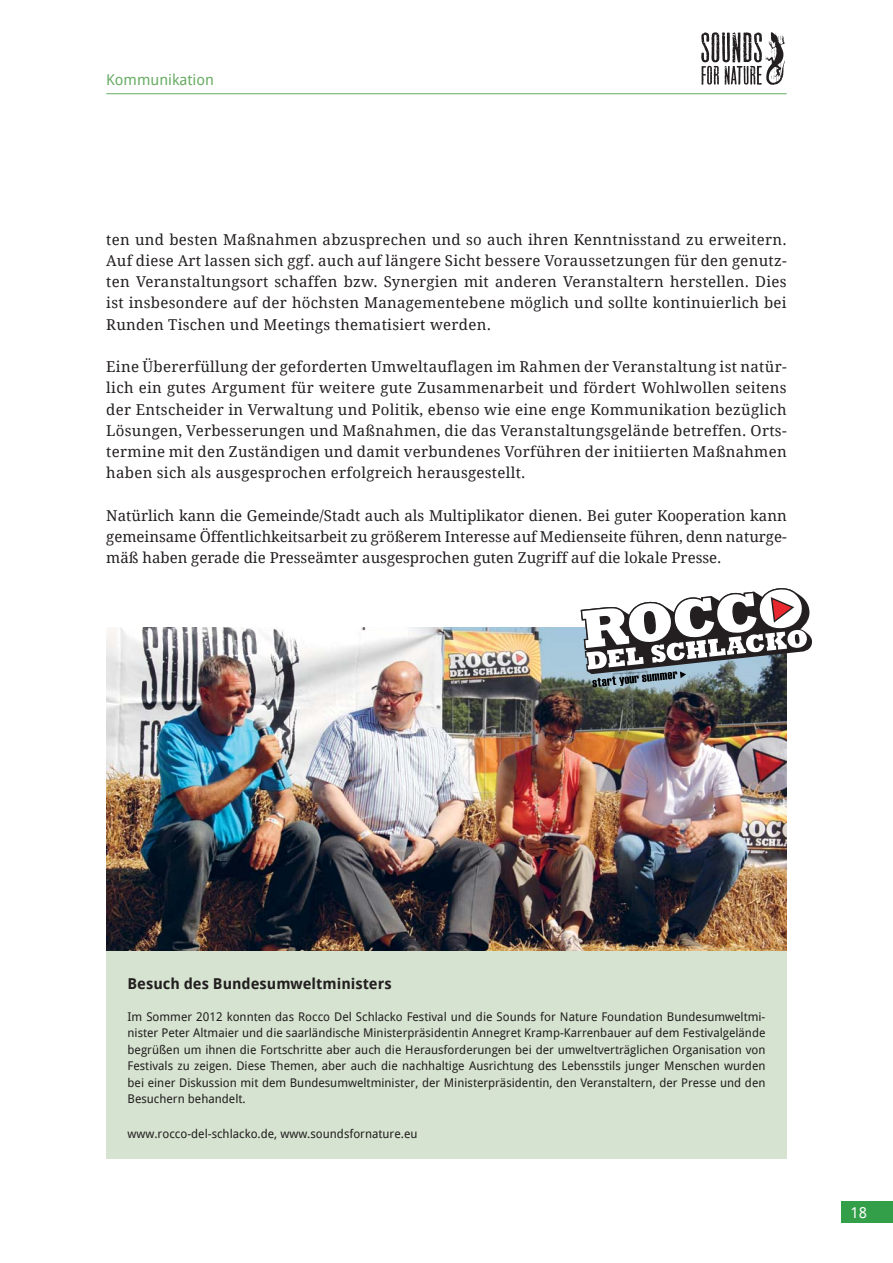
<style>
.page{position:relative;width:893px;height:1263px;background:#fff}
.page>*{position:absolute;margin:0;border:0;box-sizing:border-box;transform-origin:0 0}
.t1{font:15px/21.3px "Droid Serif";letter-spacing:.02em;color:#231f20;text-align:justify}
.t2{font:700 15px "Droid Sans";color:#231f20}
.t3{font:15px "Droid Sans";color:#68ac63}
.t4{font:15px "Droid Sans";color:#fff}
.t5{font:12px/16.5px "Droid Sans";color:#231f20;text-align:justify}
</style>
<div class="page">
<img style="left:702px;top:33px;width:83px;height:52px">
<hr style="left:106px;top:93px;width:681px;height:1px;background:#68ac63">
<div style="left:842px;top:1201px;width:51px;height:21px;background:#349f49"></div>
<div style="left:106px;top:949px;width:681px;height:210px;background:#d6e3d0"></div>
<img style="left:106px;top:627px;width:681px;height:323px">
<svg style="left:580px;top:588px;width:232px;height:99px"></svg>
<p class="t3" style="left:106px;top:71px;width:109px">Kommunikation</p>
<p class="t1" style="left:106px;top:229px;width:682px">ten und besten Maßnahmen abzusprechen und so auch ihren Kenntnisstand zu erweitern.<br>Auf diese Art lassen sich ggf. auch auf längere Sicht bessere Voraussetzungen für den genutz&shy;ten Veranstaltungsort schaffen bzw. Synergien mit anderen Veranstaltern herstellen. Dies ist insbesondere auf der höchsten Managementebene möglich und sollte kontinuierlich bei Runden Tischen und Meetings thematisiert werden.</p>
<p class="t1" style="left:106px;top:356px;width:682px">Eine Übererfüllung der geforderten Umweltauflagen im Rahmen der Veranstaltung ist natür&shy;lich ein gutes Argument für weitere gute Zusammenarbeit und fördert Wohlwollen seitens der Entscheider in Verwaltung und Politik, ebenso wie eine enge Kommunikation bezüglich Lösungen, Verbesserungen und Maßnahmen, die das Veranstaltungsgelände betreffen. Orts&shy;termine mit den Zuständigen und damit verbundenes Vorführen der initiierten Maßnahmen haben sich als ausgesprochen erfolgreich herausgestellt.</p>
<p class="t1" style="left:106px;top:505px;width:682px">Natürlich kann die Gemeinde/Stadt auch als Multiplikator dienen. Bei guter Kooperation kann gemeinsame Öffentlichkeitsarbeit zu größerem Interesse auf Medienseite führen, denn naturge&shy;mäß haben gerade die Presseämter ausgesprochen guten Zugriff auf die lokale Presse.</p>
<p class="t2" style="left:128px;top:975px;width:266px">Besuch des Bundesumweltministers</p>
<p class="t5" style="left:128px;top:1008px;width:639px">Im Sommer 2012 konnten das Rocco Del Schlacko Festival und die Sounds for Nature Foundation Bundesumweltmi&shy;nister Peter Altmaier und die saarländische Ministerpräsidentin Annegret Kramp-Karrenbauer auf dem Festivalgelände begrüßen um ihnen die Fortschritte aber auch die Herausforderungen bei der umweltverträglichen Organisation von Festivals zu zeigen. Diese Themen, aber auch die nachhaltige Ausrichtung des Lebensstils junger Menschen wurden bei einer Diskussion mit dem Bundesumweltminister, der Ministerpräsidentin, den Veranstaltern, der Presse und den Besuchern behandelt.</p>
<p class="t5" style="left:128px;top:1125px;width:291px">www.rocco-del-schlacko.de, www.soundsfornature.eu</p>
<p class="t4" style="left:850px;top:1204px;width:18px">18</p>
</div>
